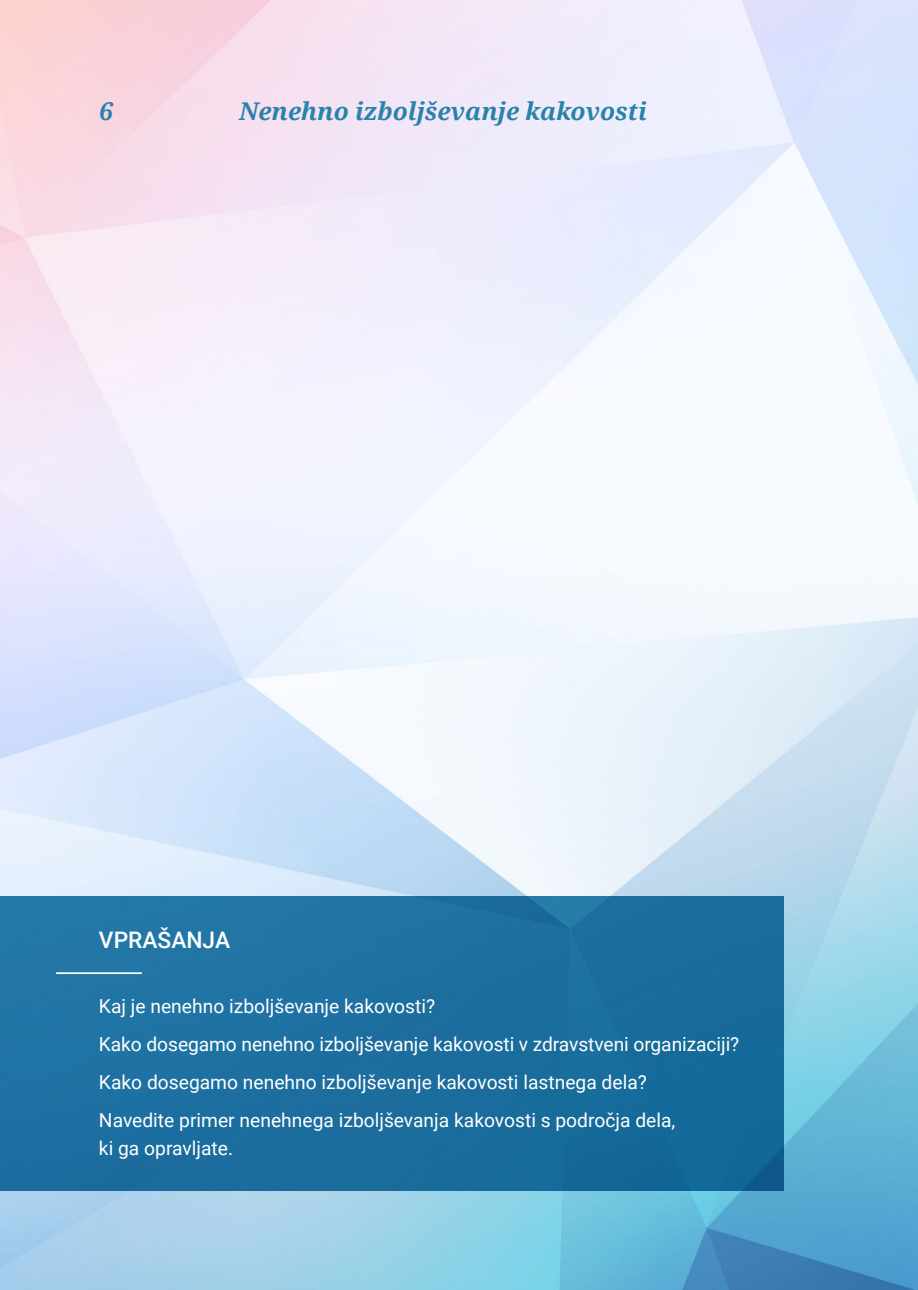
<style>
.page{position:relative;width:918px;height:1290px;background:#fff}
.page>*{position:absolute;margin:0;border:0;box-sizing:border-box;transform-origin:0 0}
.t1{font:italic 700 24.5px "Noto Serif";color:#2882aa}
.t2{font:500 22.75px "Roboto";color:#fff}
.t3{font:19.25px/38px "Roboto";color:#fff}
</style>
<div class="page">
<img style="left:0;top:0;width:918px;height:1290px">
<div style="left:0;top:897px;width:784px;height:294px;background:#1c6d9e"></div>
<hr style="left:56px;top:972px;width:86px;height:2px;background:#fff">
<p class="t1" style="left:99px;top:94px;width:15px">6</p>
<p class="t1" style="left:239px;top:94px;width:409px">Nenehno izboljševanje kakovosti</p>
<p class="t2" style="left:99px;top:924px;width:133px">VPRAŠANJA</p>
<p class="t3" style="left:99px;top:986px;width:642px">Kaj je nenehno izboljševanje kakovosti?<br>Kako dosegamo nenehno izboljševanje kakovosti v zdravstveni organizaciji?<br>Kako dosegamo nenehno izboljševanje kakovosti lastnega dela?<br>Navedite primer nenehnega izboljševanja kakovosti s področja dela,</p>
<p class="t3" style="left:99px;top:1128px;width:136px">ki ga opravljate.</p>
</div>
